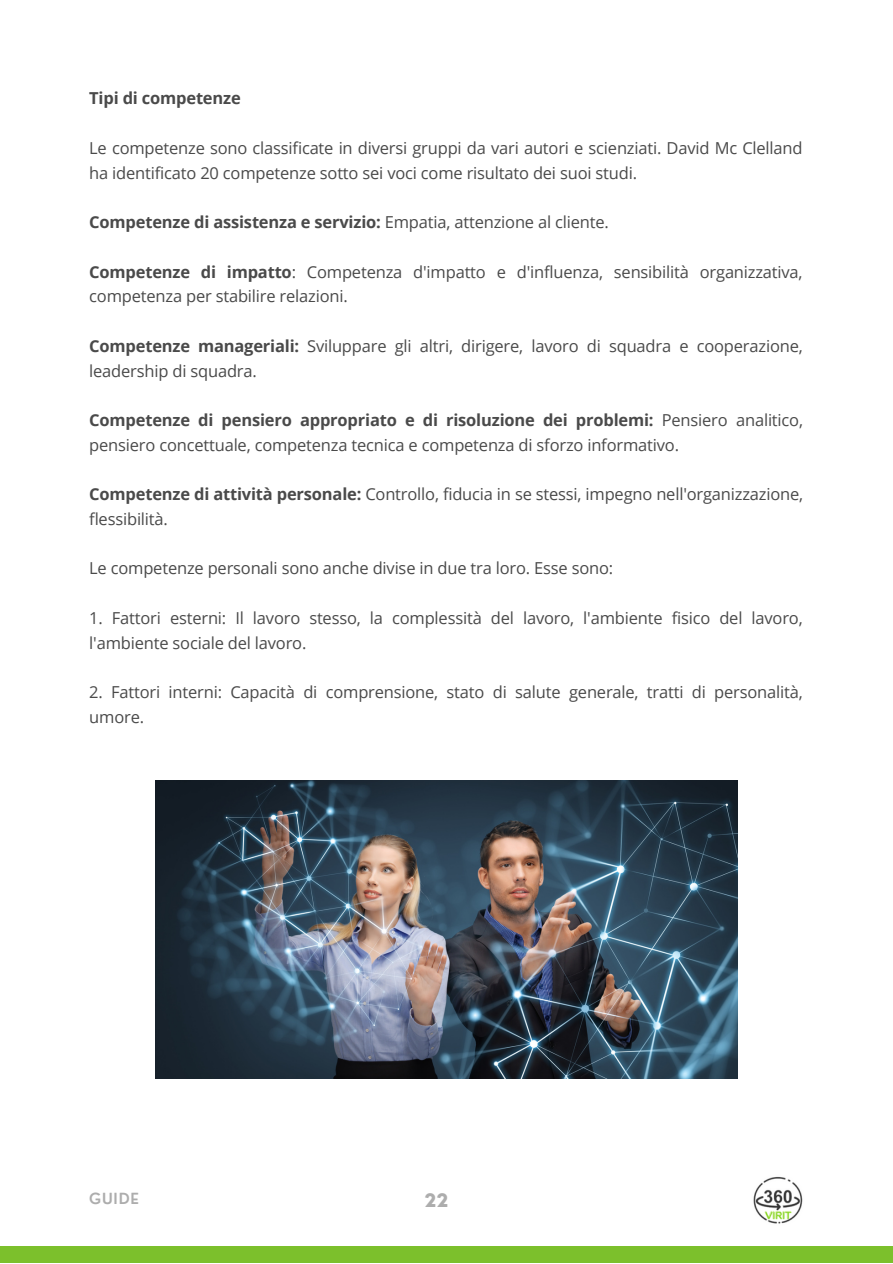
<style>
.page{position:relative;width:893px;height:1264px;background:#fff}
.page>*{position:absolute;margin:0;border:0;box-sizing:border-box;transform-origin:0 0}
.t1{font:800 18px "Nourd";color:#adadad}
.t2{font:16.5px/24.8px "Open Sans";letter-spacing:-.01em;color:#4a4a4a}
.t3{font:700 16.5px "Open Sans";letter-spacing:-.01em;color:#4a4a4a}
.t4{font:600 15px "Nourd";letter-spacing:.055em;color:#adadad}
.s1{font-weight:400}
.s2{font-weight:700}
</style>
<div class="page">
<div style="left:0;top:1246px;width:892px;height:16px;background:#7cc02c"></div>
<img style="left:156px;top:780px;width:581px;height:298px">
<img style="left:753px;top:1176px;width:50px;height:48px">
<p class="t3" style="left:89px;top:87px;width:153px">Tipi di competenze</p>
<p class="t2" style="left:89px;top:135px;width:714px">Le competenze sono classificate in diversi gruppi da vari autori e scienziati. David Mc Clelland ha identificato 20 competenze sotto sei voci come risultato dei suoi studi.</p>
<p class="t3" style="left:89px;top:210px;width:521px">Competenze di assistenza e servizio: <span class="s1">Empatia, attenzione al cliente.</span></p>
<p class="t2" style="left:89px;top:259px;width:714px"><span class="s2">Competenze di impatto</span>: Competenza d'impatto e d'influenza, sensibilità organizzativa, competenza per stabilire relazioni.</p>
<p class="t2" style="left:89px;top:333px;width:715px"><span class="s2">Competenze manageriali:</span> Sviluppare gli altri, dirigere, lavoro di squadra e cooperazione, leadership di squadra.</p>
<p class="t2" style="left:89px;top:407px;width:715px"><span class="s2">Competenze di pensiero appropriato e di risoluzione dei problemi:</span> Pensiero analitico, pensiero concettuale, competenza tecnica e competenza di sforzo informativo.</p>
<p class="t2" style="left:89px;top:481px;width:715px"><span class="s2">Competenze di attività personale:</span> Controllo, fiducia in se stessi, impegno nell'organizzazione, flessibilità.</p>
<p class="t2" style="left:89px;top:555px;width:525px">Le competenze personali sono anche divise in due tra loro. Esse sono:</p>
<p class="t2" style="left:89px;top:605px;width:715px">1. Fattori esterni: Il lavoro stesso, la complessità del lavoro, l'ambiente fisico del lavoro, l'ambiente sociale del lavoro.</p>
<p class="t2" style="left:89px;top:679px;width:715px">2. Fattori interni: Capacità di comprensione, stato di salute generale, tratti di personalità, umore.</p>
<p class="t4" style="left:89px;top:1189px;width:51px">GUIDE</p>
<p class="t1" style="left:424px;top:1188px;width:26px">22</p>
</div>
